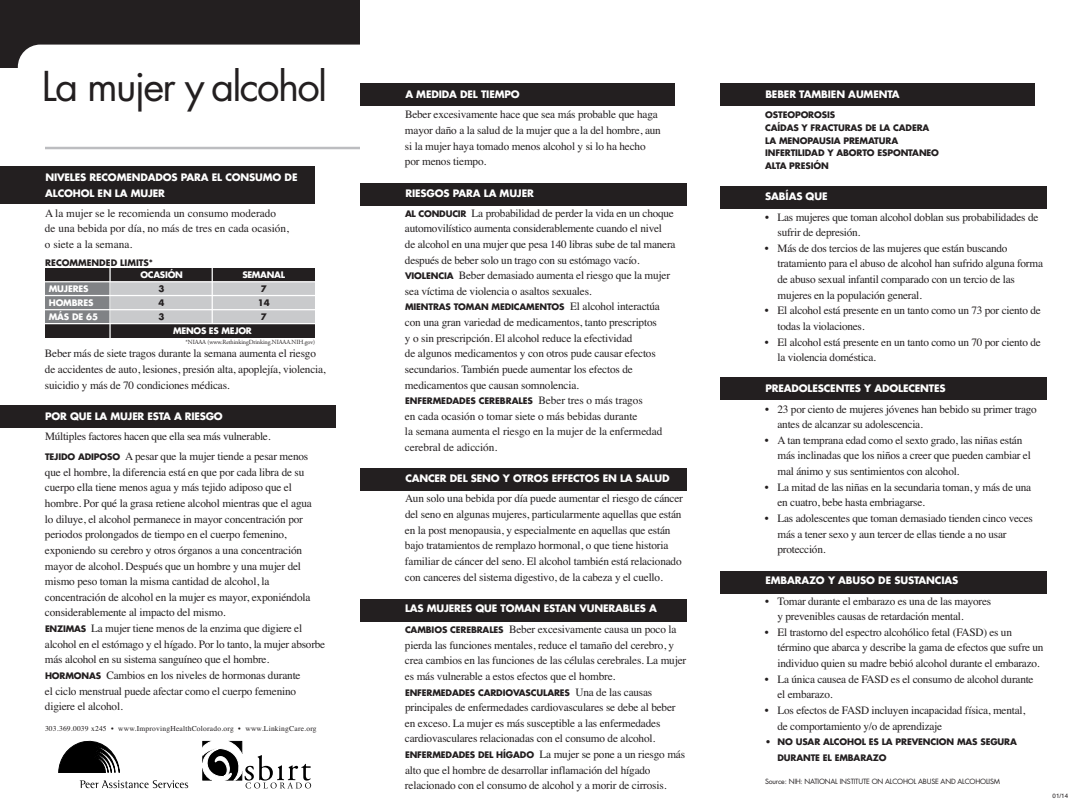
<style>
.page{position:relative;width:1080px;height:810px;background:#fff}
.page>*{position:absolute;margin:0;border:0;box-sizing:border-box;transform-origin:0 0}
.t1{font:40px "Futura";letter-spacing:-.045em;color:#231f20}
.t2{font:11.25px/15.6px "Times";letter-spacing:-.015em;color:#231f20}
.t3{font:700 10px/15.6px "Futura";letter-spacing:-.015em;color:#fff}
.t4{font:700 8.75px/14.4px "Futura";letter-spacing:-.015em;color:#231f20}
.t5{font:700 8.75px/14.4px "Futura";letter-spacing:-.025em;color:#fff}
.t6{font:7.5px "Times";letter-spacing:.03em;color:#231f20}
.t7{font:7px "Futura";letter-spacing:-.025em;color:#231f20}
.t8{font:6.25px "Adobe Garamond";letter-spacing:-.015em;color:#231f20}
.t9{font:6.25px "Helvetica";color:#231f20}
.s1{font-family:"Futura";font-weight:700;font-size:8.75px}
.s2{font-family:"Times";font-weight:400;font-size:11.25px}
</style>
<div class="page">
<div style="left:360px;top:468px;width:326px;height:23px;background:#231f20"></div>
<div style="left:720px;top:187px;width:326px;height:22px;background:#231f20"></div>
<div style="left:360px;top:599px;width:326px;height:22px;background:#231f20"></div>
<div style="left:720px;top:378px;width:326px;height:22px;background:#231f20"></div>
<div style="left:720px;top:571px;width:326px;height:22px;background:#231f20"></div>
<div style="left:0;top:0;width:360px;height:68px;background:#231f20"></div>
<div style="left:18px;top:45px;width:372px;height:123px;background:#fff;border-radius:23px"></div>
<hr style="left:45px;top:147px;width:315px;height:2px;background:#bcbdc0">
<svg style="left:202px;top:741px;width:109px;height:48px"></svg>
<svg style="left:58px;top:740px;width:130px;height:48px"></svg>
<div style="left:0;top:406px;width:335px;height:22px;background:#231f20"></div>
<div style="left:0;top:166px;width:315px;height:38px;background:#231f20"></div>
<div style="left:45px;top:268px;width:270px;height:70px;background:#231f20"></div>
<div style="left:45px;top:282px;width:270px;height:42px;background:#c9cacc"></div>
<hr style="left:212px;top:262px;width:1px;height:62px;background:#fff">
<div style="left:45px;top:282px;width:66px;height:42px;background:#808285"></div>
<hr style="left:109px;top:266px;width:2px;height:72px;background:#fff">
<hr style="left:45px;top:295px;width:270px;height:1px;background:#fff">
<hr style="left:45px;top:309px;width:270px;height:1px;background:#fff">
<hr style="left:45px;top:323px;width:270px;height:1px;background:#fff">
<hr style="left:45px;top:281px;width:270px;height:1px;background:#fff">
<div style="left:360px;top:83px;width:315px;height:23px;background:#231f20"></div>
<div style="left:360px;top:184px;width:326px;height:22px;background:#231f20"></div>
<div style="left:720px;top:83px;width:315px;height:23px;background:#231f20"></div>
<h1 class="t1" style="left:42px;top:68px;width:287px">La mujer y alcohol</h1>
<p class="t3" style="left:45px;top:170px;width:254px">NIVELES RECOMENDADOS PARA EL CONSUMO DE<br>ALCOHOL EN LA MUJER</p>
<p class="t2" style="left:45px;top:205px;width:245px">A la mujer se le recomienda un consumo moderado de una bebida por día, no más de tres en cada ocasión, o siete a la semana.</p>
<p class="t4" style="left:45px;top:256px;width:109px">RECOMMENDED LIMITS*</p>
<p class="t5" style="left:140px;top:268px;width:44px">OCASIÓN</p>
<p class="t4" style="left:158px;top:282px;width:8px;text-align:justify">3<br>4<br>3</p>
<p class="t4" style="left:258px;top:282px;width:14px;text-align:center">7<br>14<br>7</p>
<p class="t5" style="left:173px;top:324px;width:80px">MENOS ES MEJOR</p>
<p class="t5" style="left:242px;top:268px;width:44px">SEMANAL</p>
<p class="t5" style="left:49px;top:282px;width:51px">MUJERES<br>HOMBRES<br>MÁS DE 65</p>
<p class="t8" style="left:186px;top:339px;width:131px">*NIAAA (www.RethinkingDrinking.NIAAA.NIH.gov)</p>
<p class="t2" style="left:45px;top:346px;width:282px">Beber más de siete tragos durante la semana aumenta el riesgo de accidentes de auto, lesiones, presión alta, apoplejía, violencia, suicidio y más de 70 condiciones médicas.</p>
<p class="t3" style="left:45px;top:409px;width:179px">POR QUE LA MUJER ESTA A RIESGO</p>
<p class="t2" style="left:45px;top:426px;width:265px;line-height:20.1px">Múltiples factores hacen que ella sea más vulnerable.<br><span class="s1">TEJIDO ADIPOSO</span> A pesar que la mujer tiende a pesar menos</p>
<p class="t2" style="left:45px;top:464px;width:282px">que el hombre, la diferencia está en que por cada libra de su cuerpo ella tiene menos agua y más tejido adiposo que el hombre. Por qué la grasa retiene alcohol mientras que el agua<br>lo diluye, el alcohol permanece in mayor concentración por periodos prolongados de tiempo en el cuerpo femenino, exponiendo su cerebro y otros órganos a una concentración mayor de alcohol. Después que un hombre y una mujer del mismo peso toman la misma cantidad de alcohol, la concentración de alcohol en la mujer es mayor, exponiéndola considerablemente al impacto del mismo.<br><span class="s1">ENZIMAS</span> La mujer tiene menos de la enzima que digiere el alcohol en el estómago y el hígado. Por lo tanto, la mujer absorbe más alcohol en su sistema sanguíneo que el hombre.<br><span class="s1">HORMONAS</span> Cambios en los niveles de hormonas durante<br>el ciclo menstrual puede afectar como el cuerpo femenino digiere el alcohol.</p>
<p class="t6" style="left:45px;top:724px;width:273px">303.369.0039 x245 • www.ImprovingHealthColorado.org • www.LinkingCare.org</p>
<p class="t3" style="left:405px;top:88px;width:116px">A MEDIDA DEL TIEMPO</p>
<p class="t2" style="left:405px;top:107px;width:257px">Beber excesivamente hace que sea más probable que haga mayor daño a la salud de la mujer que a la del hombre, aun si la mujer haya tomado menos alcohol y si lo ha hecho por menos tiempo.</p>
<p class="t3" style="left:405px;top:186px;width:130px">RIESGOS PARA LA MUJER</p>
<p class="t2" style="left:405px;top:205px;width:272px"><span class="s1">AL CONDUCIR</span> La probabilidad de perder la vida en un choque automovilístico aumenta considerablemente cuando el nivel<br>de alcohol en una mujer que pesa 140 libras sube de tal manera después de beber solo un trago con su estómago vacío.<br><span class="s1">VIOLENCIA</span> Beber demasiado aumenta el riesgo que la mujer sea víctima de violencia o asaltos sexuales.</p>
<p class="t4" style="left:405px;top:301px;width:256px">MIENTRAS TOMAN MEDICAMENTOS <span class="s2">El alcohol interactúa</span></p>
<p class="t2" style="left:405px;top:314px;width:253px">con una gran variedad de medicamentos, tanto prescriptos y o sin prescripción. El alcohol reduce la efectividad<br>de algunos medicamentos y con otros pude causar efectos secundarios. También puede aumentar los efectos de medicamentos que causan somnolencia.</p>
<p class="t4" style="left:405px;top:394px;width:239px">ENFERMEDADES CEREBRALES <span class="s2">Beber tres o más tragos</span></p>
<p class="t2" style="left:405px;top:408px;width:259px">en cada ocasión o tomar siete o más bebidas durante<br>la semana aumenta el riesgo en la mujer de la enfermedad cerebral de adicción.</p>
<p class="t3" style="left:405px;top:472px;width:266px">CANCER DEL SENO Y OTROS EFFECTOS EN LA SALUD</p>
<p class="t2" style="left:405px;top:491px;width:280px">Aun solo una bebida por día puede aumentar el riesgo de cáncer del seno en algunas mujeres, particularmente aquellas que están en la post menopausia, y especialmente en aquellas que están bajo tratamientos de remplazo hormonal, o que tiene historia familiar de cáncer del seno. El alcohol también está relacionado con canceres del sistema digestivo, de la cabeza y el cuello.</p>
<p class="t3" style="left:405px;top:601px;width:253px">LAS MUJERES QUE TOMAN ESTAN VUNERABLES A</p>
<p class="t2" style="left:405px;top:621px;width:283px"><span class="s1">CAMBIOS CEREBRALES</span> Beber excesivamente causa un poco la pierda las funciones mentales, reduce el tamaño del cerebro, y crea cambios en las funciones de las células cerebrales. La mujer es más vulnerable a estos efectos que el hombre.</p>
<p class="t4" style="left:405px;top:686px;width:249px">ENFERMEDADES CARDIOVASCULARES <span class="s2">Una de las causas</span></p>
<p class="t2" style="left:405px;top:699px;width:282px">principales de enfermedades cardiovasculares se debe al beber en exceso. La mujer es más susceptible a las enfermedades cardiovasculares relacionadas con el consumo de alcohol.<br><span class="s1">ENFERMEDADES DEL HÍGADO</span> La mujer se pone a un riesgo más alto que el hombre de desarrollar inflamación del hígado relacionado con el consumo de alcohol y a morir de cirrosis.</p>
<p class="t3" style="left:765px;top:88px;width:136px">BEBER TAMBIEN AUMENTA</p>
<p class="t4" style="left:765px;top:110px;width:175px;line-height:12.6px">OSTEOPOROSIS<br>CAÍDAS Y FRACTURAS DE LA CADERA<br>LA MENOPAUSIA PREMATURA<br>INFERTILIDAD Y ABORTO ESPONTANEO<br>ALTA PRESIÓN</p>
<p class="t3" style="left:765px;top:190px;width:64px">SABÍAS QUE</p>
<p class="t2" style="left:778px;top:209px;width:262px;text-indent:-13px">• Las mujeres que toman alcohol doblan sus probabilidades de sufrir de depresión.</p>
<p class="t2" style="left:778px;top:240px;width:267px;text-indent:-13px">• Más de dos tercios de las mujeres que están buscando tratamiento para el abuso de alcohol han sufrido alguna forma de abuso sexual infantil comparado con un tercio de las mujeres en la populación general.</p>
<p class="t2" style="left:778px;top:303px;width:265px;text-indent:-13px">• El alcohol está presente en un tanto como un 73 por ciento de todas la violaciones.</p>
<p class="t2" style="left:778px;top:334px;width:265px;text-indent:-13px">• El alcohol está presente en un tanto como un 70 por ciento de la violencia doméstica.</p>
<p class="t3" style="left:765px;top:382px;width:182px">PREADOLESCENTES Y ADOLECENTES</p>
<p class="t2" style="left:778px;top:401px;width:261px;text-indent:-13px">• 23 por ciento de mujeres jóvenes han bebido su primer trago antes de alcanzar su adolescencia.</p>
<p class="t2" style="left:778px;top:432px;width:255px;text-indent:-13px">• A tan temprana edad como el sexto grado, las niñas están más inclinadas que los niños a creer que pueden cambiar el mal ánimo y sus sentimientos con alcohol.</p>
<p class="t2" style="left:778px;top:479px;width:255px;text-indent:-13px">• La mitad de las niñas en la secundaria toman, y más de una en cuatro, bebe hasta embriagarse.</p>
<p class="t2" style="left:778px;top:510px;width:257px;text-indent:-13px">• Las adolescentes que toman demasiado tienden cinco veces más a tener sexo y aun tercer de ellas tiende a no usar protección.</p>
<p class="t3" style="left:765px;top:574px;width:195px">EMBARAZO Y ABUSO DE SUSTANCIAS</p>
<p class="t2" style="left:778px;top:593px;width:215px;text-indent:-13px">• Tomar durante el embarazo es una de las mayores y prevenibles causas de retardación mental.</p>
<p class="t2" style="left:778px;top:624px;width:268px;text-indent:-13px">• El trastorno del espectro alcohólico fetal (FASD) es un término que abarca y describe la gama de efectos que sufre un individuo quien su madre bebió alcohol durante el embarazo.</p>
<p class="t2" style="left:778px;top:671px;width:258px;text-indent:-13px">• La única causea de FASD es el consumo de alcohol durante el embarazo.</p>
<p class="t2" style="left:778px;top:702px;width:249px;text-indent:-13px">• Los efectos de FASD incluyen incapacidad física, mental, de comportamiento y/o de aprendizaje</p>
<p class="t4" style="left:777px;top:735px;width:241px;line-height:15.6px;text-indent:-12px">• NO USAR ALCOHOL ES LA PREVENCION MAS SEGURA<br>DURANTE EL EMBARAZO</p>
<p class="t7" style="left:765px;top:778px;width:237px">Source: NIH: NATIONAL INSTITUTE ON ALCOHOL ABUSE AND ALCOHOLISM</p>
<p class="t9" style="left:1053px;top:792px;width:17px">01/14</p>
</div>
